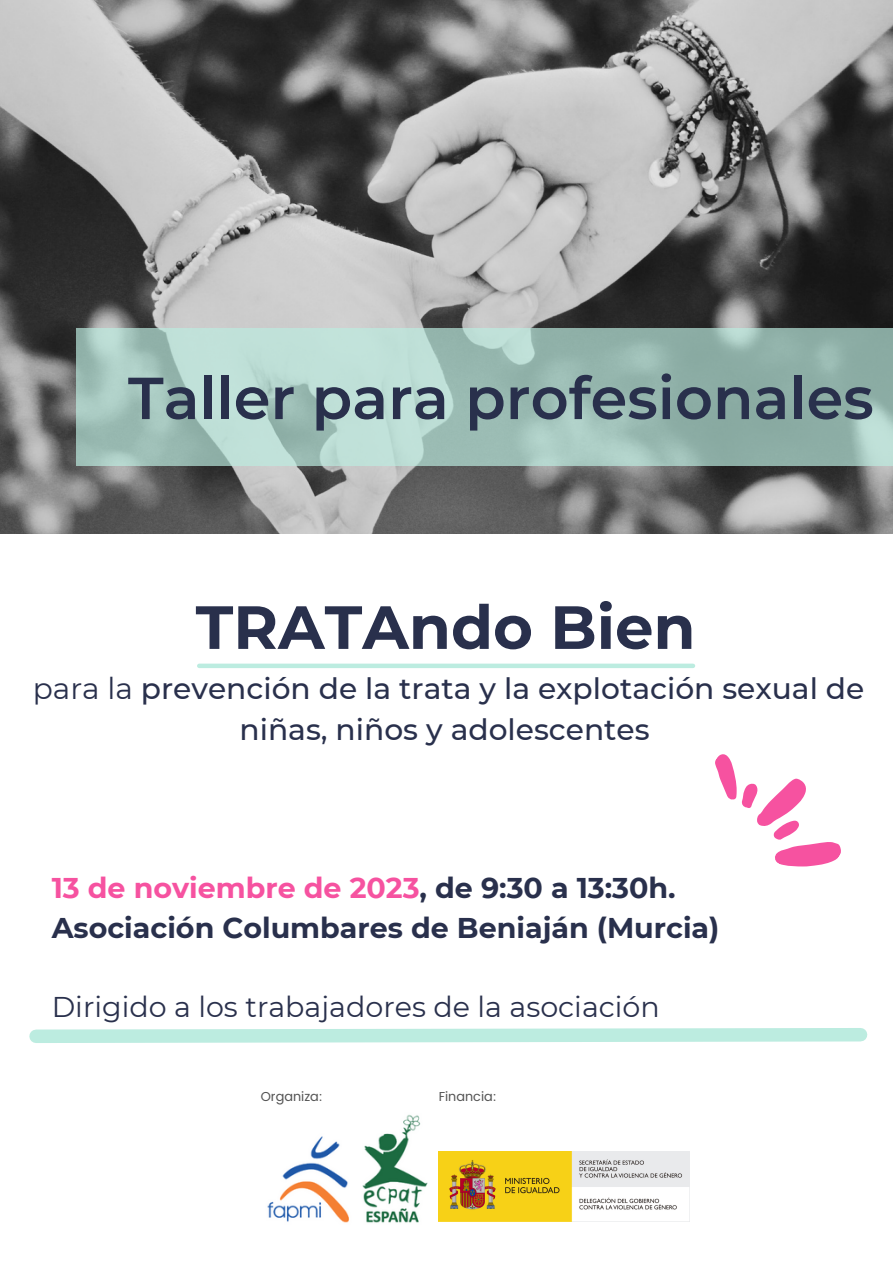
<style>
.page{position:relative;width:893px;height:1264px;background:#fff}
.page>*{position:absolute;margin:0;border:0;box-sizing:border-box;transform-origin:0 0}
.t1{font:700 60.9px "Montserrat";color:#29304c}
.t2{font:600 59.1px "Montserrat";color:#29304c}
.t3{font:500 29.7px/41.2px "Montserrat";color:#29304c;text-align:center}
.t4{font:700 28.5px "Montserrat";color:#29304c}
.t5{font:28.5px "Montserrat";color:#29304c}
.t6{font:700 28.5px "Montserrat";color:#f652a0}
.t7{font:12.9px "Poppins";color:#545454}
.s1{font-weight:400}
.s2{color:#29304c}
</style>
<div class="page">
<svg style="left:715px;top:754px;width:126px;height:113px"></svg>
<div style="left:199px;top:663px;width:494px;height:5px;background:#bcece0"></div>
<img style="left:0;top:0;width:892px;height:533px">
<svg style="left:29px;top:1028px;width:839px;height:15px;background:#c2ede3"></svg>
<svg style="left:77px;top:328px;width:815px;height:138px;background:#a2c3bb"></svg>
<img style="left:267px;top:1114px;width:161px;height:109px">
<img style="left:439px;top:1151px;width:250px;height:70px">
<p class="t2" style="left:128px;top:362px;width:747px">Taller para profesionales</p>
<p class="t1" style="left:196px;top:590px;width:501px">TRATAndo Bien</p>
<p class="t3" style="left:33px;top:667px;width:833px"><span class="s1">para la</span> prevención de la trata y la explotación sexual de niñas, niños y adolescentes</p>
<p class="t6" style="left:52px;top:870px;width:625px">13 de noviembre de 2023<span class="s2">, de 9:30 a 13:30h.</span></p>
<p class="t4" style="left:52px;top:910px;width:669px">Asociación Columbares de Beniaján (Murcia)</p>
<p class="t5" style="left:52px;top:988px;width:609px">Dirigido a los trabajadores de la asociación</p>
<p class="t7" style="left:261px;top:1089px;width:63px">Organiza:</p>
<p class="t7" style="left:439px;top:1089px;width:59px">Financia:</p>
</div>
